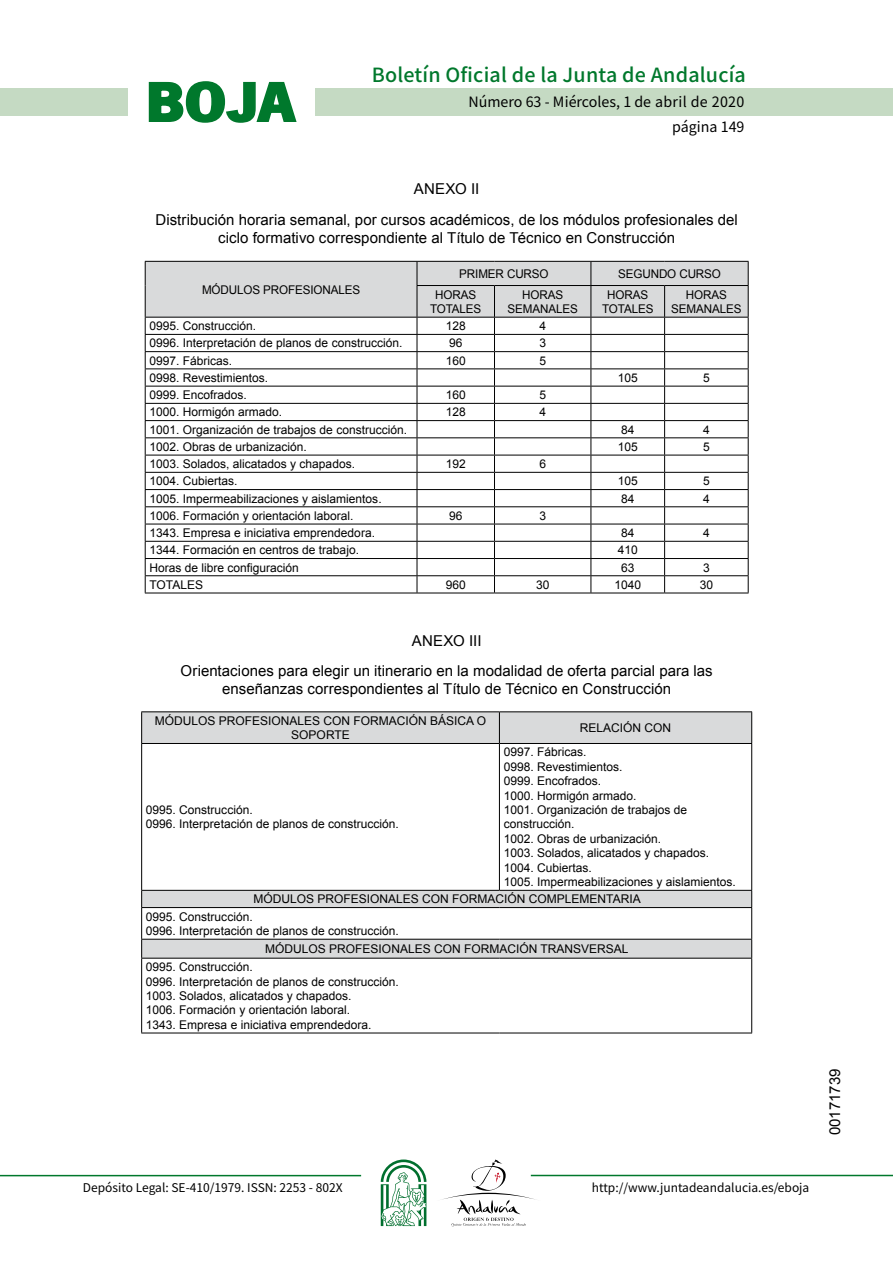
<style>
.page{position:relative;width:893px;height:1263px;background:#fff}
.page>*{position:absolute;margin:0;border:0;box-sizing:border-box;transform-origin:0 0}
.t1{font:700 57.75px "News Got T";color:#00782c;scale:1.14 1}
.t2{font:500 19.5px "Noto Sans HK";letter-spacing:.01em;color:#00782c}
.t3{font:15px/30.8px "Arial";color:#000;text-align:center}
.t4{font:14.25px/24.5px "Noto Sans HK";color:#000;text-align:right}
.t5{font:12px/14.4px "Arial";color:#000;text-align:center}
.t6{font:12px "Noto Sans HK";color:#000}
</style>
<div class="page">
<div style="left:315px;top:88px;width:577px;height:28px;background:#c5dac3"></div>
<div style="left:0;top:88px;width:128px;height:28px;background:#c5dac3"></div>
<hr style="left:0;top:1175px;width:361px;height:1px;background:#00782c">
<hr style="left:531px;top:1175px;width:361px;height:1px;background:#00782c">
<svg style="left:148px;top:81px;width:149px;height:42px"></svg>
<svg style="left:442px;top:1159px;width:100px;height:67px"></svg>
<svg style="left:381px;top:1160px;width:45px;height:66px"></svg>
<svg style="left:145px;top:261px;width:603px;height:332px"></svg>
<hr style="left:145px;top:593px;width:272px;height:1px;background:#000">
<hr style="left:417px;top:593px;width:77px;height:1px;background:#000">
<hr style="left:494px;top:593px;width:97px;height:1px;background:#000">
<hr style="left:591px;top:593px;width:73px;height:1px;background:#000">
<hr style="left:664px;top:593px;width:84px;height:1px;background:#000">
<svg style="left:142px;top:712px;width:609px;height:246px"></svg>
<hr style="left:141px;top:711px;width:358px;height:1px;background:#000">
<hr style="left:141px;top:712px;width:1px;height:31px;background:#000">
<hr style="left:499px;top:711px;width:253px;height:1px;background:#000">
<hr style="left:499px;top:712px;width:1px;height:31px;background:#000">
<hr style="left:751px;top:712px;width:1px;height:31px;background:#000">
<hr style="left:141px;top:743px;width:358px;height:1px;background:#000">
<hr style="left:141px;top:744px;width:1px;height:146px;background:#000">
<hr style="left:499px;top:743px;width:253px;height:1px;background:#000">
<hr style="left:499px;top:744px;width:1px;height:146px;background:#000">
<hr style="left:751px;top:744px;width:1px;height:146px;background:#000">
<hr style="left:141px;top:890px;width:358px;height:1px;background:#000">
<svg style="left:141px;top:891px;width:1px;height:16px"></svg>
<hr style="left:499px;top:890px;width:253px;height:1px;background:#000">
<svg style="left:751px;top:891px;width:1px;height:16px"></svg>
<hr style="left:141px;top:907px;width:358px;height:1px;background:#000">
<hr style="left:141px;top:908px;width:1px;height:31px;background:#000">
<hr style="left:499px;top:907px;width:253px;height:1px;background:#000">
<hr style="left:751px;top:908px;width:1px;height:31px;background:#000">
<hr style="left:141px;top:939px;width:358px;height:1px;background:#000">
<svg style="left:141px;top:940px;width:1px;height:18px"></svg>
<hr style="left:499px;top:939px;width:253px;height:1px;background:#000">
<svg style="left:751px;top:940px;width:1px;height:18px"></svg>
<hr style="left:141px;top:958px;width:358px;height:1px;background:#000">
<hr style="left:141px;top:959px;width:1px;height:74px;background:#000">
<hr style="left:499px;top:958px;width:253px;height:1px;background:#000">
<hr style="left:751px;top:959px;width:1px;height:74px;background:#000">
<hr style="left:141px;top:1033px;width:358px;height:1px;background:#000">
<hr style="left:499px;top:1033px;width:253px;height:1px;background:#000">
<h1 class="t1" style="left:145px;top:68px;width:133px">BOJA</h1>
<h2 class="t2" style="left:372px;top:64px;width:375px">Boletín Oficial de la Junta de Andalucía</h2>
<p class="t4" style="left:468px;top:90px;width:277px">Número 63 - Miércoles, 1 de abril de 2020 página 149</p>
<p class="t3" style="left:155px;top:173px;width:584px">ANEXO II<br>Distribución horaria semanal, por cursos académicos, de los módulos profesionales del</p>
<p class="t3" style="left:218px;top:222px;width:458px">ciclo formativo correspondiente al Título de Técnico en Construcción</p>
<p class="t5" style="left:202px;top:282px;width:160px">MÓDULOS PROFESIONALES</p>
<p class="t5" style="left:459px;top:267px;width:91px">PRIMER CURSO</p>
<p class="t5" style="left:618px;top:267px;width:104px">SEGUNDO CURSO</p>
<p class="t5" style="left:430px;top:287px;width:53px">HORAS<br>TOTALES</p>
<p class="t5" style="left:507px;top:287px;width:72px">HORAS<br>SEMANALES</p>
<p class="t5" style="left:602px;top:287px;width:53px">HORAS<br>TOTALES</p>
<p class="t5" style="left:671px;top:287px;width:72px">HORAS<br>SEMANALES</p>
<p class="t5" style="left:149px;top:319px;width:108px">0995. Construcción.</p>
<p class="t5" style="left:445px;top:319px;width:22px">128</p>
<p class="t5" style="left:539px;top:319px;width:8px">4</p>
<p class="t5" style="left:149px;top:336px;width:254px">0996. Interpretación de planos de construcción.</p>
<p class="t5" style="left:449px;top:336px;width:15px">96</p>
<p class="t5" style="left:539px;top:336px;width:8px">3</p>
<p class="t5" style="left:149px;top:353px;width:84px">0997. Fábricas.</p>
<p class="t5" style="left:445px;top:353px;width:22px">160</p>
<p class="t5" style="left:539px;top:353px;width:8px">5</p>
<p class="t5" style="left:149px;top:371px;width:120px">0998. Revestimientos.</p>
<p class="t5" style="left:617px;top:371px;width:22px">105</p>
<p class="t5" style="left:703px;top:371px;width:8px">5</p>
<p class="t5" style="left:149px;top:388px;width:99px">0999. Encofrados.</p>
<p class="t5" style="left:445px;top:388px;width:22px">160</p>
<p class="t5" style="left:539px;top:388px;width:8px">5</p>
<p class="t5" style="left:149px;top:405px;width:134px">1000. Hormigón armado.</p>
<p class="t5" style="left:445px;top:405px;width:22px">128</p>
<p class="t5" style="left:539px;top:405px;width:8px">4</p>
<p class="t5" style="left:149px;top:422px;width:259px">1001. Organización de trabajos de construcción.</p>
<p class="t5" style="left:621px;top:422px;width:15px">84</p>
<p class="t5" style="left:703px;top:422px;width:8px">4</p>
<p class="t5" style="left:149px;top:440px;width:159px">1002. Obras de urbanización.</p>
<p class="t5" style="left:617px;top:440px;width:22px">105</p>
<p class="t5" style="left:703px;top:440px;width:8px">5</p>
<p class="t5" style="left:149px;top:457px;width:207px">1003. Solados, alicatados y chapados.</p>
<p class="t5" style="left:445px;top:457px;width:22px">192</p>
<p class="t5" style="left:539px;top:457px;width:8px">6</p>
<p class="t5" style="left:149px;top:474px;width:90px">1004. Cubiertas.</p>
<p class="t5" style="left:617px;top:474px;width:22px">105</p>
<p class="t5" style="left:703px;top:474px;width:8px">5</p>
<p class="t5" style="left:149px;top:491px;width:234px">1005. Impermeabilizaciones y aislamientos.</p>
<p class="t5" style="left:621px;top:491px;width:15px">84</p>
<p class="t5" style="left:703px;top:491px;width:8px">4</p>
<p class="t5" style="left:149px;top:509px;width:206px">1006. Formación y orientación laboral.</p>
<p class="t5" style="left:449px;top:509px;width:15px">96</p>
<p class="t5" style="left:539px;top:509px;width:8px">3</p>
<p class="t5" style="left:149px;top:526px;width:227px">1343. Empresa e iniciativa emprendedora.</p>
<p class="t5" style="left:621px;top:526px;width:15px">84</p>
<p class="t5" style="left:703px;top:526px;width:8px">4</p>
<p class="t5" style="left:149px;top:543px;width:211px">1344. Formación en centros de trabajo.</p>
<p class="t5" style="left:617px;top:543px;width:22px">410</p>
<p class="t5" style="left:149px;top:560px;width:151px">Horas de libre configuración</p>
<p class="t5" style="left:621px;top:560px;width:15px">63</p>
<p class="t5" style="left:703px;top:560px;width:8px">3</p>
<p class="t5" style="left:149px;top:577px;width:55px">TOTALES</p>
<p class="t5" style="left:445px;top:577px;width:22px">960</p>
<p class="t5" style="left:536px;top:577px;width:15px">30</p>
<p class="t5" style="left:614px;top:577px;width:28px">1040</p>
<p class="t5" style="left:699px;top:577px;width:15px">30</p>
<p class="t3" style="left:181px;top:625px;width:533px">ANEXO III<br>Orientaciones para elegir un itinerario en la modalidad de oferta parcial para las</p>
<p class="t3" style="left:222px;top:674px;width:450px">enseñanzas correspondientes al Título de Técnico en Construcción</p>
<p class="t5" style="left:155px;top:714px;width:333px">MÓDULOS PROFESIONALES CON FORMACIÓN BÁSICA O<br>SOPORTE</p>
<p class="t5" style="left:580px;top:721px;width:93px">RELACIÓN CON</p>
<p class="t5" style="left:503px;top:745px;width:234px;text-align:left">0997. Fábricas.<br>0998. Revestimientos.<br>0999. Encofrados.<br>1000. Hormigón armado.<br>1001. Organización de trabajos de construcción.<br>1002. Obras de urbanización.<br>1003. Solados, alicatados y chapados.<br>1004. Cubiertas.<br>1005. Impermeabilizaciones y aislamientos.</p>
<p class="t5" style="left:253px;top:892px;width:389px">MÓDULOS PROFESIONALES CON FORMACIÓN COMPLEMENTARIA</p>
<p class="t5" style="left:146px;top:909px;width:254px;text-align:left">0995. Construcción.<br>0996. Interpretación de planos de construcción.</p>
<p class="t5" style="left:265px;top:942px;width:365px">MÓDULOS PROFESIONALES CON FORMACIÓN TRANSVERSAL</p>
<p class="t5" style="left:146px;top:960px;width:254px;text-align:left">0995. Construcción.<br>0996. Interpretación de planos de construcción.<br>1003. Solados, alicatados y chapados.<br>1006. Formación y orientación laboral.<br>1343. Empresa e iniciativa emprendedora.</p>
<p class="t5" style="left:146px;top:803px;width:254px;text-align:left">0995. Construcción.<br>0996. Interpretación de planos de construcción.</p>
<p class="t6" style="left:83px;top:1181px;width:261px">Depósito Legal: SE-410/1979. ISSN: 2253 - 802X</p>
<p class="t6" style="left:592px;top:1181px;width:219px">http://www.juntadeandalucia.es/eboja</p>
<p class="t3" style="left:819px;top:1135px;width:68px;rotate:-90deg">00171739</p>
</div>
